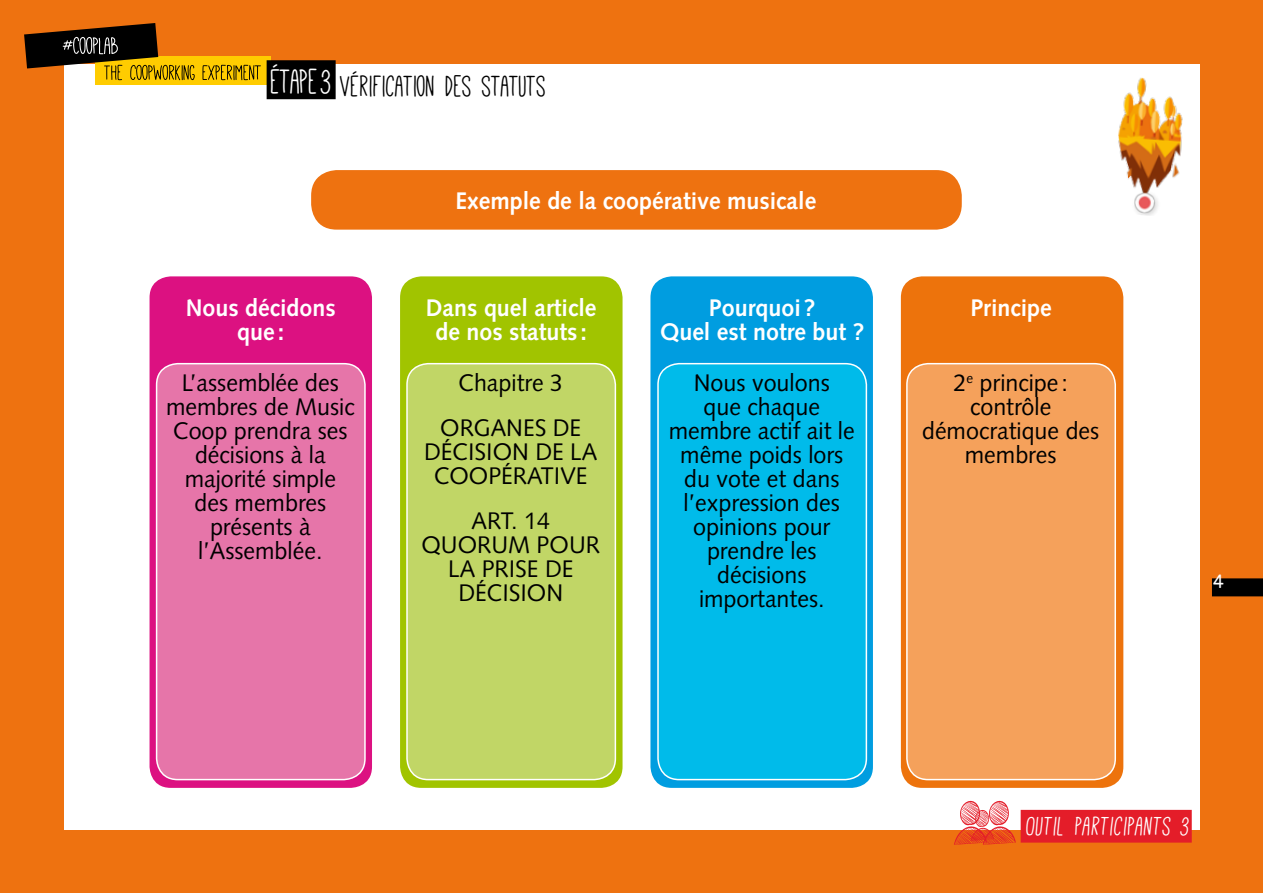
<style>
.page{position:relative;width:1263px;height:893px;background:#ee7210}
.page>*{position:absolute;margin:0;border:0;box-sizing:border-box;transform-origin:0 0}
.t1{font:33px "Mathlete Bulky";letter-spacing:.01em;color:#000}
.t2{font:29.4px "Mathlete Bulky Slant";letter-spacing:.04em;color:#fff}
.t3{font:24px/24px "Syntax LT Std";color:#000;text-align:center}
.t4{font:700 24px/24px "Syntax LT Std";color:#fff;text-align:center}
.t5{font:22.5px "Courier Prime Code";color:#fff}
.s1{font-size:38.4px;color:#fff}
</style>
<div class="page">
<div style="left:64px;top:64px;width:1135px;height:765px;background:#fff"></div>
<img style="left:1118px;top:77px;width:65px;height:139px">
<div style="left:95px;top:56px;width:176px;height:28px;background:#fc0"></div>
<svg style="left:24px;top:23px;width:237px;height:58px"></svg>
<div style="left:267px;top:60px;width:69px;height:39px;background:#000"></div>
<div style="left:311px;top:170px;width:651px;height:60px;background:#ee7210;border-radius:26px"></div>
<svg style="left:954px;top:800px;width:62px;height:45px"></svg>
<div style="left:1021px;top:810px;width:171px;height:33px;background:#e41d29"></div>
<div style="left:1212px;top:578px;width:51px;height:18px;background:#000"></div>
<div style="left:901px;top:276px;width:222px;height:512px;background:#ed730c;border-radius:21px"></div>
<div style="left:907px;top:364px;width:208px;height:416px;background:#f5a15b;border-radius:21px"></div>
<div style="left:906px;top:363px;width:210px;height:417px;border:2px solid #fff;border-radius:21px"></div>
<div style="left:150px;top:276px;width:222px;height:512px;background:#dc1181;border-radius:21px"></div>
<div style="left:157px;top:364px;width:208px;height:416px;background:#e675a9;border-radius:21px"></div>
<div style="left:156px;top:363px;width:210px;height:417px;border:2px solid #fff;border-radius:21px"></div>
<div style="left:400px;top:276px;width:222px;height:512px;background:#a1c400;border-radius:21px"></div>
<div style="left:407px;top:364px;width:208px;height:416px;background:#c1d666;border-radius:21px"></div>
<div style="left:406px;top:363px;width:210px;height:417px;border:2px solid #fff;border-radius:21px"></div>
<div style="left:650px;top:276px;width:223px;height:512px;background:#009de0;border-radius:21px"></div>
<div style="left:658px;top:364px;width:208px;height:416px;background:#00bbea;border-radius:21px"></div>
<div style="left:657px;top:363px;width:210px;height:417px;border:2px solid #fff;border-radius:21px"></div>
<h1 class="t1" style="left:271px;top:70px;width:277px"><span class="s1">ÉTAPE3</span> VÉRIFICATION DES STATUTS</h1>
<p class="t4" style="left:186px;top:296px;width:152px">Nous décidons que:</p>
<p class="t3" style="left:166px;top:371px;width:190px">L’assemblée des membres de Music<br>Coop prendra ses décisions à la majorité simple des membres présents à l’Assemblée.</p>
<p class="t4" style="left:455px;top:189px;width:362px">Exemple de la coopérative musicale</p>
<p class="t4" style="left:426px;top:296px;width:172px">Dans quel article de nos statuts :</p>
<p class="t3" style="left:440px;top:360px;width:142px;line-height:45.3px">Chapitre 3<br>ORGANES DE</p>
<p class="t3" style="left:424px;top:440px;width:175px">DÉCISION DE LA<br>COOPÉRATIVE</p>
<p class="t3" style="left:421px;top:509px;width:180px">ART. 14<br>QUORUM POUR<br>LA PRISE DE<br>DÉCISION</p>
<p class="t4" style="left:660px;top:296px;width:206px">Pourquoi?<br>Quel est notre but ?</p>
<p class="t3" style="left:669px;top:371px;width:188px">Nous voulons<br>que chaque membre actif ait le même poids lors du vote et dans l’expression des opinions pour prendre les décisions importantes.</p>
<p class="t4" style="left:970px;top:296px;width:83px">Principe</p>
<p class="t3" style="left:922px;top:371px;width:179px">2<sup>e</sup> principe: contrôle démocratique des membres</p>
<p class="t5" style="left:1212px;top:568px;width:15px">4</p>
<p class="t2" style="left:1027px;top:812px;width:164px">OUTIL PARTICIPANTS 3</p>
</div>
